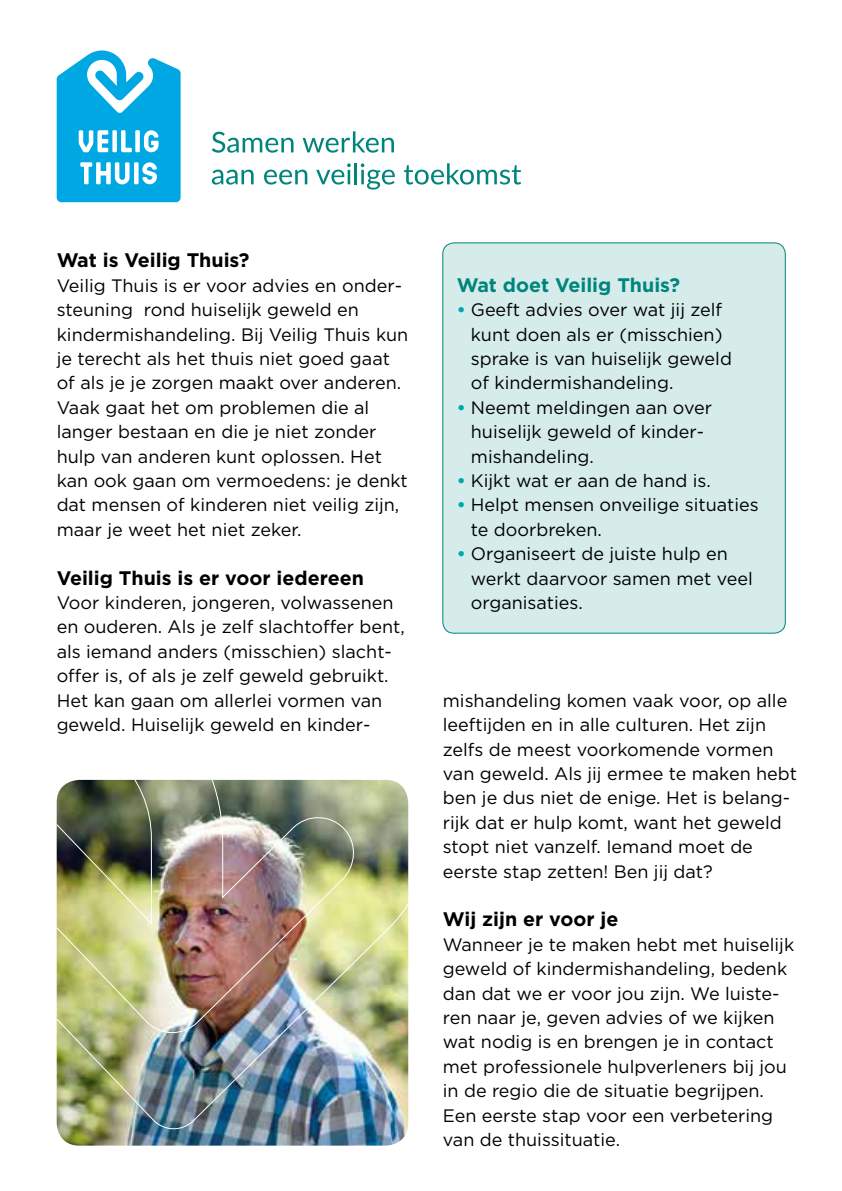
<style>
.page{position:relative;width:842px;height:1191px;background:#fff}
.page>*{position:absolute;margin:0;border:0;box-sizing:border-box;transform-origin:0 0}
.t1{font:700 19.6px "Gotham";color:#000}
.t2{font:700 19.6px "Gotham";color:#00857c}
.t3{font:18px/24.4px "Gotham";color:#000}
.s1{font-weight:700;color:#00a8a9}
</style>
<div class="page">
<div style="left:443px;top:243px;width:342px;height:390px;background:#d5eceb;border-radius:11px"></div>
<div style="left:442px;top:243px;width:343px;height:390px;border:1px solid #00857c;border-radius:11px"></div>
<svg style="left:57px;top:50px;width:124px;height:152px"></svg>
<svg style="left:212px;top:132px;width:81px;height:21px"></svg>
<svg style="left:303px;top:131px;width:91px;height:22px"></svg>
<svg style="left:212px;top:170px;width:42px;height:15px"></svg>
<svg style="left:264px;top:170px;width:43px;height:14px"></svg>
<svg style="left:316px;top:163px;width:35px;height:21px"></svg>
<hr style="left:354px;top:163px;width:3px;height:21px;background:#00857c">
<svg style="left:361px;top:163px;width:34px;height:27px"></svg>
<svg style="left:404px;top:163px;width:117px;height:22px"></svg>
<img style="left:57px;top:780px;width:351px;height:365px">
<p class="t1" style="left:57px;top:247px;width:194px">Wat is Veilig Thuis?</p>
<p class="t3" style="left:57px;top:273px;width:353px">Veilig Thuis is er voor advies en onder&shy;steuning rond huiselijk geweld en kindermishandeling. Bij Veilig Thuis kun je terecht als het thuis niet goed gaat of als je je zorgen maakt over anderen.<br>Vaak gaat het om problemen die al langer bestaan en die je niet zonder hulp van anderen kunt oplossen. Het kan ook gaan om vermoedens: je denkt dat mensen of kinderen niet veilig zijn, maar je weet het niet zeker.</p>
<p class="t1" style="left:57px;top:564px;width:309px">Veilig Thuis is er voor iedereen</p>
<p class="t3" style="left:57px;top:590px;width:350px">Voor kinderen, jongeren, volwassenen en ouderen. Als je zelf slachtoffer bent, als iemand anders (misschien) slacht&shy;offer is, of als je zelf geweld gebruikt.<br>Het kan gaan om allerlei vormen van geweld. Huiselijk geweld en kinder-</p>
<p class="t2" style="left:457px;top:272px;width:225px">Wat doet Veilig Thuis?</p>
<p class="t3" style="left:471px;top:297px;width:263px;text-indent:-14px"><span class="s1">•</span> Geeft advies over wat jij zelf kunt doen als er (misschien) sprake is van huiselijk geweld of kindermishandeling.</p>
<p class="t3" style="left:471px;top:395px;width:243px;text-indent:-14px"><span class="s1">•</span> Neemt meldingen aan over huiselijk geweld of kinder&shy;mishandeling.</p>
<p class="t3" style="left:457px;top:468px;width:256px"><span class="s1">•</span> Kijkt wat er aan de hand is.</p>
<p class="t3" style="left:471px;top:492px;width:289px;text-indent:-14px"><span class="s1">•</span> Helpt mensen onveilige situaties te doorbreken.</p>
<p class="t3" style="left:471px;top:541px;width:283px;text-indent:-14px"><span class="s1">•</span> Organiseert de juiste hulp en werkt daarvoor samen met veel organisaties.</p>
<p class="t3" style="left:443px;top:687px;width:356px">mishandeling komen vaak voor, op alle leeftijden en in alle culturen. Het zijn zelfs de meest voorkomende vormen van geweld. Als jij ermee te maken hebt ben je dus niet de enige. Het is belang&shy;rijk dat er hulp komt, want het geweld stopt niet vanzelf. Iemand moet de eerste stap zetten! Ben jij dat?</p>
<p class="t1" style="left:443px;top:906px;width:177px">Wij zijn er voor je</p>
<p class="t3" style="left:443px;top:931px;width:353px">Wanneer je te maken hebt met huiselijk geweld of kindermishandeling, bedenk dan dat we er voor jou zijn. We luiste&shy;ren naar je, geven advies of we kijken wat nodig is en brengen je in contact met professionele hulpverleners bij jou in de regio die de situatie begrijpen.<br>Een eerste stap voor een verbetering van de thuissituatie.</p>
</div>
